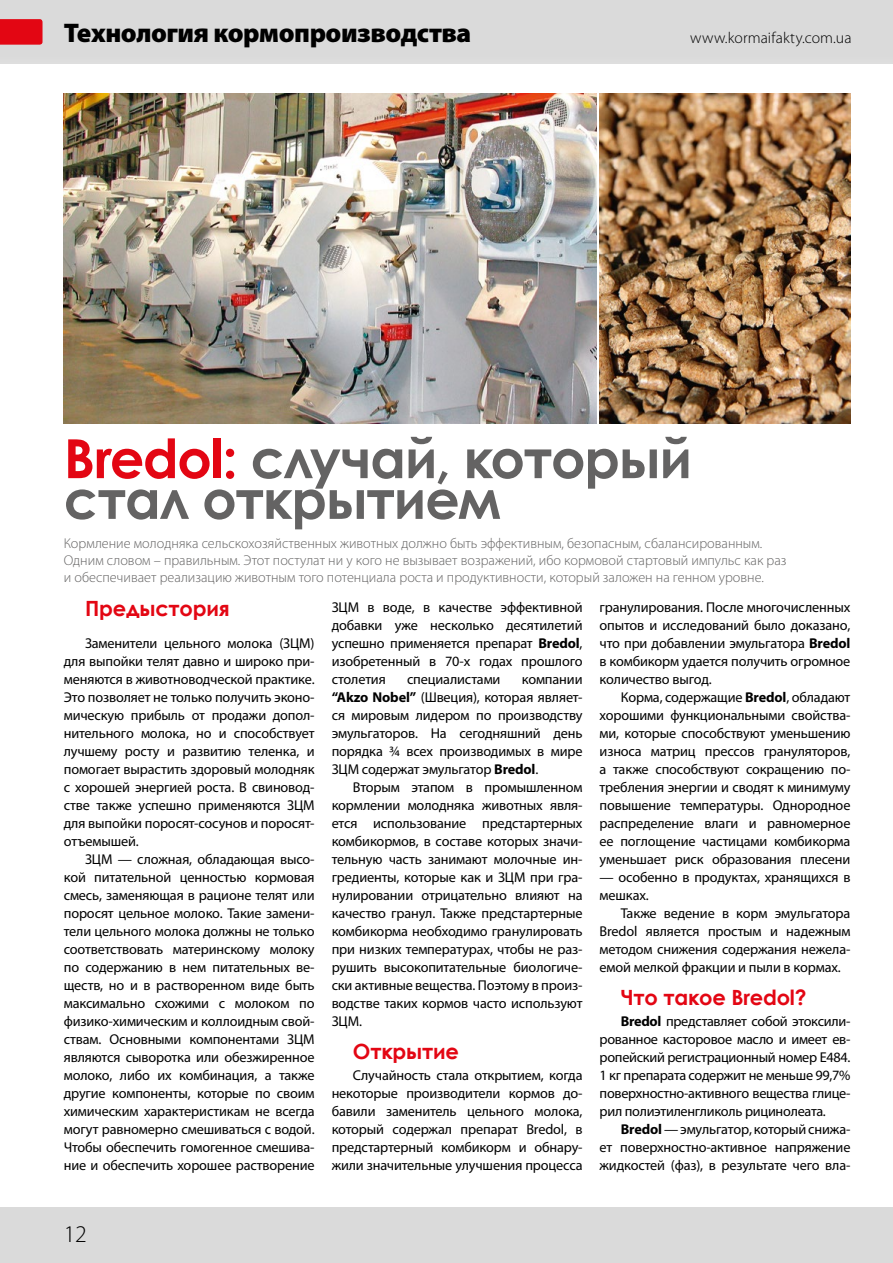
<style>
.page{position:relative;width:893px;height:1263px;background:#fff}
.page>*{position:absolute;margin:0;border:0;box-sizing:border-box;transform-origin:0 0}
.t1{font:700 54px/40.7px "Century Gothic";letter-spacing:-.025em;color:#646363}
.t2{font:900 27px "Myriad Pro";letter-spacing:-.02em;color:#000}
.t3{font:300 24px "Myriad Pro";color:#000}
.t4{font:700 21px "Century Gothic";letter-spacing:-.01em;color:#e30613}
.t5{font:300 15.75px "Myriad Pro";letter-spacing:.01em;color:#000}
.t6{font:14.25px/18px "Myriad Pro";letter-spacing:-.01em;color:#000;text-align:justify}
.t7{font:300 14.25px/17.1px "Myriad Pro";color:#646363}
.s1{color:#e30613}
.s2{font-weight:700}
</style>
<div class="page">
<div style="left:0;top:1208px;width:893px;height:55px;background:#dadada"></div>
<div style="left:0;top:0;width:893px;height:64px;background:#dadada"></div>
<svg style="left:0;top:19px;width:43px;height:26px"></svg>
<img style="left:64px;top:94px;width:533px;height:329px">
<img style="left:600px;top:94px;width:250px;height:329px">
<h2 class="t2" style="left:64px;top:18px;width:409px">Технология кормопроизводства</h2>
<p class="t5" style="left:690px;top:29px;width:163px">www.kormaifakty.com.ua</p>
<h1 class="t1" style="left:64px;top:436px;width:630px"><span class="s1">Bredol:</span> случай, который стал открытием</h1>
<p class="t7" style="left:64px;top:535px;width:724px">Кормление молодняка сельскохозяйственных животных должно быть эффективным, безопасным, сбалансированным.<br>Одним словом – правильным. Этот постулат ни у кого не вызывает возражений, ибо кормовой стартовый импульс как раз и обеспечивает реализацию животным того потенциала роста и продуктивности, который заложен на генном уровне.</p>
<h3 class="t4" style="left:85px;top:593px;width:146px">Предыстория</h3>
<p class="t6" style="left:64px;top:634px;width:252px;text-indent:21px">Заменители цельного молока (ЗЦМ) для выпойки телят давно и широко при&shy;меняются в животноводческой практике.<br>Это позволяет не только получить эконо&shy;мическую прибыль от продажи допол&shy;нительного молока, но и способствует лучшему росту и развитию теленка, и помогает вырастить здоровый молодняк с хорошей энергией роста. В свиновод&shy;стве также успешно применяются ЗЦМ для выпойки поросят-сосунов и поросят&shy;отъемышей.</p>
<p class="t6" style="left:64px;top:850px;width:252px;text-indent:21px">ЗЦМ — сложная, обладающая высо&shy;кой питательной ценностью кормовая смесь, заменяющая в рационе телят или поросят цельное молоко. Такие замени&shy;тели цельного молока должны не только соответствовать материнскому молоку по содержанию в нем питательных ве&shy;ществ, но и в растворенном виде быть максимально схожими с молоком по физико-химическим и коллоидным свой&shy;ствам. Основными компонентами ЗЦМ являются сыворотка или обезжиренное молоко, либо их комбинация, а также другие компоненты, которые по своим химическим характеристикам не всегда могут равномерно смешиваться с водой.<br>Чтобы обеспечить гомогенное смешива&shy;ние и обеспечить хорошее растворение</p>
<p class="t6" style="left:332px;top:598px;width:252px">ЗЦМ в воде, в качестве эффективной добавки уже несколько десятилетий успешно применяется препарат <span class="s2">Bredol</span>, изобретенный в 70-х годах прошлого столетия</p>
<p class="t6" style="left:332px;top:670px;width:252px;text-indent:190px">компании <span class="s2">“Akzo Nobel”</span> (Швеция), которая являет&shy;ся мировым лидером по производству эмульгаторов. На сегодняшний день порядка ¾ всех производимых в мире ЗЦМ содержат эмульгатор <span class="s2">Bredol</span>.</p>
<p class="t6" style="left:332px;top:778px;width:252px;text-indent:21px">Вторым этапом в промышленном кормлении молодняка животных явля&shy;ется использование предстартерных комбикормов, в составе которых значи&shy;тельную часть занимают молочные ин&shy;гредиенты, которые как и ЗЦМ при гра&shy;нулировании отрицательно влияют на качество гранул. Также предстартерные комбикорма необходимо гранулировать при низких температурах, чтобы не раз&shy;рушить высокопитательные биологиче&shy;ски активные вещества. Поэтому в произ&shy;водстве таких кормов часто используют ЗЦМ.</p>
<h3 class="t4" style="left:353px;top:1035px;width:107px">Открытие</h3>
<p class="t6" style="left:332px;top:1066px;width:252px;text-indent:21px">Случайность стала открытием, когда некоторые производители кормов до&shy;бавили заменитель цельного молока, который содержал препарат Bredol, в предстартерный комбикорм и обнару&shy;жили значительные улучшения процесса</p>
<p class="t6" style="left:407px;top:670px;width:95px">специалистами</p>
<p class="t6" style="left:600px;top:598px;width:252px">гранулирования. После многочисленных опытов и исследований было доказано, что при добавлении эмульгатора <span class="s2">Bredol </span>в комбикорм удается получить огромное количество выгод.</p>
<p class="t6" style="left:600px;top:688px;width:252px;text-indent:21px">Корма, содержащие <span class="s2">Bredol</span>, обладают хорошими функциональными свойства&shy;ми, которые способствуют уменьшению износа матриц прессов грануляторов, а также способствуют сокращению по&shy;требления энергии и сводят к минимуму повышение температуры. Однородное распределение влаги и равномерное ее поглощение частицами комбикорма уменьшает риск образования плесени</p>
<p class="t6" style="left:600px;top:868px;width:252px">— особенно в продуктах, хранящихся в мешках.</p>
<p class="t6" style="left:600px;top:904px;width:252px;text-indent:21px">Также ведение в корм эмульгатора Bredol является простым и надежным методом снижения содержания нежела&shy;емой мелкой фракции и пыли в кормах.</p>
<h3 class="t4" style="left:621px;top:981px;width:187px">Что такое Bredol?</h3>
<p class="t6" style="left:600px;top:1012px;width:252px;text-indent:21px"><span class="s2">Bredol</span> представляет собой этоксили&shy;рованное касторовое масло и имеет ев&shy;ропейский регистрационный номер E484.<br>1 кг препарата содержит не меньше 99,7% поверхностно-активного вещества глице&shy;рил полиэтиленгликоль рицинолеата.</p>
<p class="t6" style="left:600px;top:1120px;width:252px;text-indent:21px"><span class="s2">Bredol</span> — эмульгатор, который снижа&shy;ет поверхностно-активное напряжение жидкостей (фаз), в результате чего вла-</p>
<h3 class="t3" style="left:64px;top:1221px;width:25px">12</h3>
</div>
